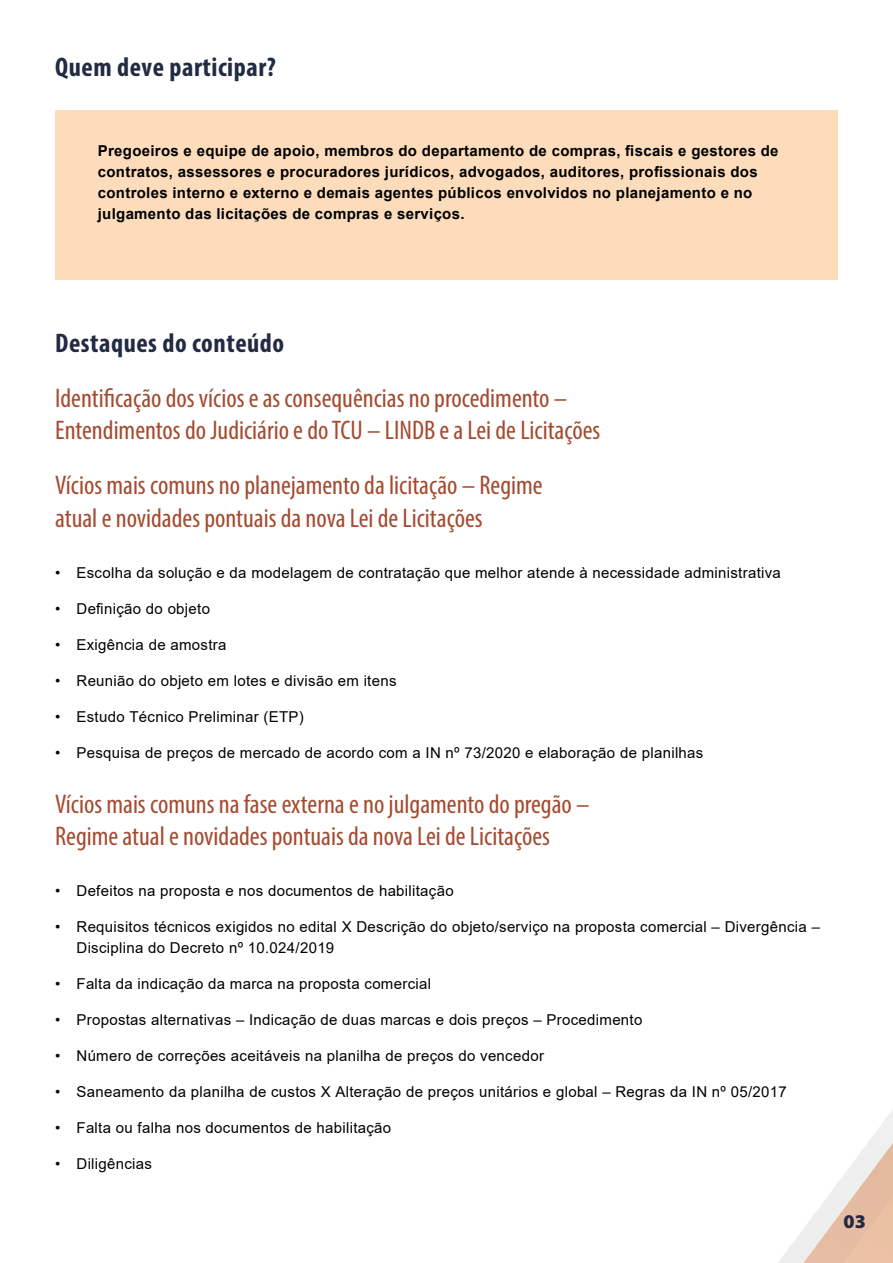
<style>
.page{position:relative;width:893px;height:1263px;background:#fff}
.page>*{position:absolute;margin:0;border:0;box-sizing:border-box;transform-origin:0 0}
.t1{font:condensed 27px/32.4px "Myriad Pro";color:#a44b30}
.t2{font:700 condensed 27px "Myriad Pro";letter-spacing:.02em;color:#222b42}
.t3{font:900 19.5px "Myriad Pro";color:#222b42}
.t4{font:15px/21px "Arial";letter-spacing:.02em;color:#000}
.t5{font:700 15px/21px "Arial";letter-spacing:.02em;color:#000}
</style>
<div class="page">
<svg style="left:778px;top:1110px;width:115px;height:153px"></svg>
<div style="left:55px;top:110px;width:783px;height:169px;background:#fddcbc"></div>
<h1 class="t2" style="left:55px;top:50px;width:222px">Quem deve participar?</h1>
<p class="t5" style="left:98px;top:140px;width:682px">Pregoeiros e equipe de apoio, membros do departamento de compras, fiscais e gestores de contratos, assessores e procuradores jurídicos, advogados, auditores, profissionais dos controles interno e externo e demais agentes públicos envolvidos no planejamento e no julgamento das licitações de compras e serviços.</p>
<h1 class="t2" style="left:55px;top:326px;width:230px">Destaques do conteúdo</h1>
<h1 class="t1" style="left:55px;top:381px;width:547px">Identificação dos vícios e as consequências no procedimento –<br>Entendimentos do Judiciário e do TCU – LINDB e a Lei de Licitações</h1>
<h1 class="t1" style="left:55px;top:469px;width:489px">Vícios mais comuns no planejamento da licitação – Regime atual e novidades pontuais da nova Lei de Licitações</h1>
<p class="t4" style="left:55px;top:562px;width:727px">• Escolha da solução e da modelagem de contratação que melhor atende à necessidade administrativa</p>
<p class="t4" style="left:55px;top:598px;width:156px">• Definição do objeto</p>
<p class="t4" style="left:55px;top:634px;width:173px">• Exigência de amostra</p>
<p class="t4" style="left:55px;top:670px;width:343px">• Reunião do objeto em lotes e divisão em itens</p>
<p class="t4" style="left:55px;top:706px;width:250px">• Estudo Técnico Preliminar (ETP)</p>
<p class="t4" style="left:55px;top:742px;width:650px">• Pesquisa de preços de mercado de acordo com a IN nº 73/2020 e elaboração de planilhas</p>
<h1 class="t1" style="left:55px;top:787px;width:536px">Vícios mais comuns na fase externa e no julgamento do pregão –<br>Regime atual e novidades pontuais da nova Lei de Licitações</h1>
<p class="t4" style="left:55px;top:880px;width:400px">• Defeitos na proposta e nos documentos de habilitação</p>
<p class="t4" style="left:77px;top:916px;width:745px;text-indent:-21px">• Requisitos técnicos exigidos no edital X Descrição do objeto/serviço na proposta comercial – Divergência –<br>Disciplina do Decreto nº 10.024/2019</p>
<p class="t4" style="left:55px;top:973px;width:377px">• Falta da indicação da marca na proposta comercial</p>
<p class="t4" style="left:55px;top:1009px;width:589px">• Propostas alternativas – Indicação de duas marcas e dois preços – Procedimento</p>
<p class="t4" style="left:55px;top:1045px;width:490px">• Número de correções aceitáveis na planilha de preços do vencedor</p>
<p class="t4" style="left:55px;top:1081px;width:733px">• Saneamento da planilha de custos X Alteração de preços unitários e global – Regras da IN nº 05/2017</p>
<p class="t4" style="left:55px;top:1117px;width:337px">• Falta ou falha nos documentos de habilitação</p>
<p class="t4" style="left:55px;top:1153px;width:98px">• Diligências</p>
<h2 class="t3" style="left:843px;top:1209px;width:24px">03</h2>
</div>
